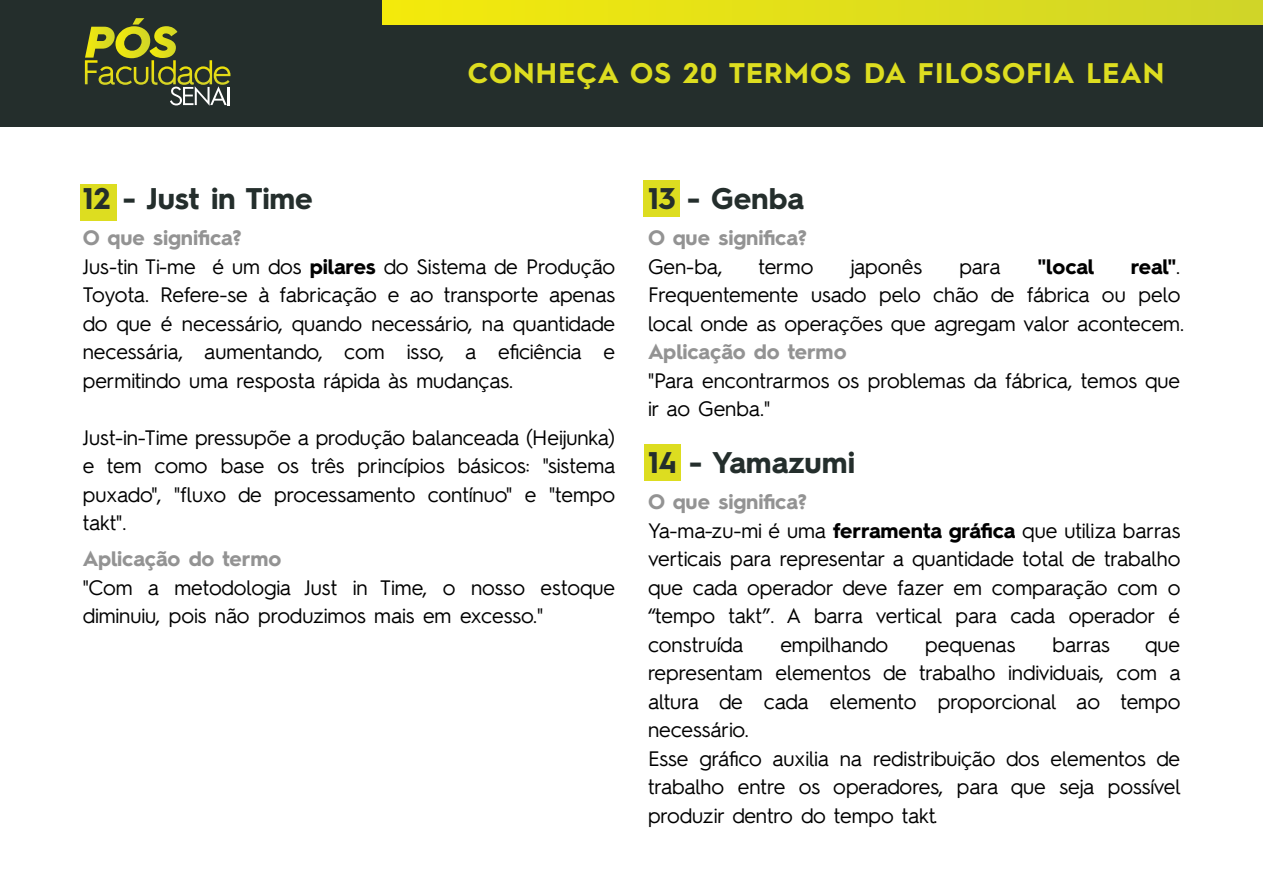
<style>
.page{position:relative;width:1263px;height:893px;background:#fff}
.page>*{position:absolute;margin:0;border:0;box-sizing:border-box;transform-origin:0 0}
.t1{font:700 30px "Hurme Geometric Sans 2";color:#242e2c}
.t2{font:700 28.5px "Hurme Geometric Sans 2";letter-spacing:.04em;color:#dddd20}
.t3{font:21px/28.5px "Hurme Geometric Sans 2";color:#000}
.t4{font:700 21px "Hurme Geometric Sans 2";letter-spacing:-.01em;color:#939393}
.t5{font:700 21px "Hurme Geometric Sans 2";letter-spacing:-.005em;color:#000}
.s1{font-weight:700;color:#939393}
.s2{font-weight:700}
</style>
<div class="page">
<div style="left:644px;top:444px;width:37px;height:37px;background:#dddd20"></div>
<div style="left:643px;top:180px;width:36px;height:37px;background:#dddd20"></div>
<div style="left:80px;top:184px;width:36px;height:37px;background:#dddd20"></div>
<div style="left:0;top:0;width:1263px;height:126px;background:#242e2c"></div>
<svg style="left:85px;top:18px;width:145px;height:88px"></svg>
<div style="left:383px;top:0;width:880px;height:24px;background:linear-gradient(to right,#f4ea0b,#d0d528)"></div>
<h2 class="t2" style="left:468px;top:53px;width:698px">CONHEÇA OS 20 TERMOS DA FILOSOFIA LEAN</h2>
<h1 class="t1" style="left:83px;top:178px;width:231px">12 - Just in Time</h1>
<p class="t3" style="left:83px;top:222px;width:534px"><span class="s1">O que significa?<br></span>Jus-tin Ti-me é um dos <span class="s2">pilares</span> do Sistema de Produção Toyota. Refere-se à fabricação e ao transporte apenas do que é necessário, quando necessário, na quantidade necessária, aumentando, com isso, a eficiência e permitindo uma resposta rápida às mudanças.</p>
<p class="t3" style="left:83px;top:422px;width:534px;text-align:justify">Just-in-Time pressupõe a produção balanceada (Heijunka) e tem como base os três princípios básicos: "sistema puxado", "fluxo de processamento contínuo" e "tempo takt".</p>
<p class="t4" style="left:83px;top:544px;width:200px">Aplicação do termo</p>
<p class="t3" style="left:83px;top:572px;width:534px">"Com a metodologia Just in Time, o nosso estoque diminuiu, pois não produzimos mais em excesso."</p>
<h1 class="t1" style="left:648px;top:178px;width:158px">13 - Genba</h1>
<p class="t4" style="left:648px;top:223px;width:160px">O que significa?</p>
<p class="t3" style="left:648px;top:251px;width:76px">Gen-ba,</p>
<p class="t3" style="left:758px;top:251px;width:56px">termo</p>
<p class="t3" style="left:851px;top:251px;width:73px">japonês</p>
<p class="t3" style="left:959px;top:251px;width:43px">para</p>
<p class="t5" style="left:1038px;top:252px;width:58px">"local</p>
<p class="t3" style="left:648px;top:251px;width:538px;text-indent:483px"><span class="s2">real"</span>.<br>Frequentemente usado pelo chão de fábrica ou pelo local onde as operações que agregam valor acontecem.</p>
<p class="t4" style="left:648px;top:337px;width:200px">Aplicação do termo</p>
<p class="t3" style="left:648px;top:365px;width:534px">"Para encontrarmos os problemas da fábrica, temos que ir ao Genba."</p>
<h1 class="t1" style="left:648px;top:442px;width:209px">14 - Yamazumi</h1>
<p class="t3" style="left:648px;top:486px;width:534px"><span class="s1">O que significa?<br></span>Ya-ma-zu-mi é uma <span class="s2">ferramenta gráfica</span> que utiliza barras verticais para representar a quantidade total de trabalho que cada operador deve fazer em comparação com o “tempo takt”. A barra vertical para cada operador é construída</p>
<p class="t3" style="left:780px;top:629px;width:109px">empilhando</p>
<p class="t3" style="left:925px;top:629px;width:92px">pequenas</p>
<p class="t3" style="left:1052px;top:629px;width:59px">barras</p>
<p class="t3" style="left:648px;top:629px;width:534px;text-indent:497px">que representam elementos de trabalho individuais, com a altura de cada elemento proporcional ao tempo necessário.<br>Esse gráfico auxilia na redistribuição dos elementos de trabalho entre os operadores, para que seja possível produzir dentro do tempo takt.</p>
</div>
